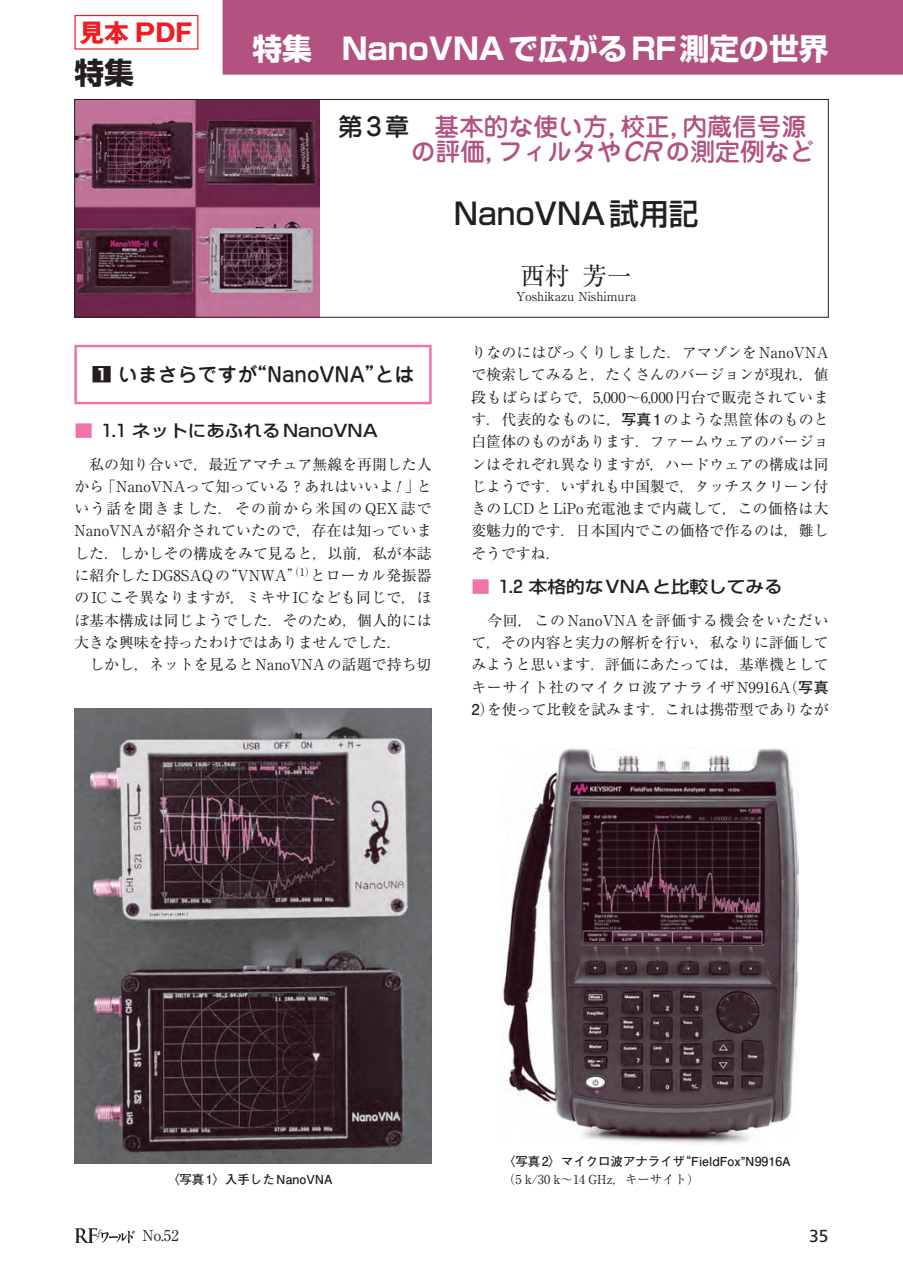
<style>
.page{position:relative;width:903px;height:1275px;background:#fff}
.page>*{position:absolute;margin:0;border:0;box-sizing:border-box;transform-origin:0 0}
.t1{font:700 29.75px "Shin Go Pr 6";color:#fff}
.t2{font:500 29.75px "Shin Go Pr 6";color:#231f20}
.t3{font:700 29.75px "Shin Go Pr 6";color:#231f20}
.t4{font:500 24.85px/24.8px "Jun 34 Pro";color:#b35281}
.t5{font:700 24.85px "Gothic MB101 Pr 6";color:#ee1d23}
.t6{font:24.85px "Ryumin Pr 6";color:#231f20}
.t7{font:500 19.78px "Jun 34 Pro";color:#231f20}
.t8{font:17.32px "Frutiger LT Std";color:#231f20}
.t9{font:500 16.8px "Shin Go Pr 6";color:#231f20;scale:1.11 1}
.t10{font:14.88px/22.4px "Ryumin Pr 6";color:#231f20;text-align:justify}
.t11{font:700 12.42px "Futo Go B101 Pr 6";color:#231f20}
.t12{font:12.42px "Ryumin Pr 6";color:#231f20}
.s1{color:#231f20}
.s2{font-style:italic}
.s3{font-family:"Shin Go Pr 6";font-weight:700;font-size:17.85px}
.s4{color:#f171ab}
.s5{font-family:"Hankaku Num Sgm";font-weight:400}
.s6{font-family:"Ryumin Pro"}
.s7{font-family:"Futo Go B101 Pr 6";font-weight:700}
</style>
<div class="page">
<svg style="left:74px;top:1228px;width:61px;height:15px"></svg>
<div style="left:223px;top:0;width:680px;height:75px;background:#b35281"></div>
<div style="left:74px;top:345px;width:358px;height:59px;background:#f171ab"></div>
<div style="left:77px;top:347px;width:352px;height:55px;background:#fff"></div>
<div style="left:74px;top:15px;width:124px;height:35px;background:#fff;border:1px solid #ee1d23"></div>
<img style="left:76px;top:101px;width:243px;height:214px">
<div style="left:74px;top:99px;width:754px;height:218px;border:1px solid #231f20"></div>
<img style="left:74px;top:709px;width:358px;height:454px">
<img style="left:501px;top:748px;width:298px;height:397px">
<h2 class="t5" style="left:79px;top:12px;width:115px">見本 PDF</h2>
<h1 class="t3" style="left:74px;top:50px;width:61px">特集</h1>
<h1 class="t1" style="left:252px;top:25px;width:578px">特集　NanoVNAで広がるRF測定の世界</h1>
<h2 class="t4" style="left:411px;top:112px;width:405px;text-indent:-73px"><span class="s1">第3章　</span>基本的な使い方，校正，内蔵信号源の評価，フィルタや<span class="s2">CR</span>の測定例など</h2>
<h1 class="t2" style="left:454px;top:189px;width:246px">NanoVNA試用記</h1>
<h2 class="t6" style="left:520px;top:256px;width:113px">西村芳一</h2>
<p class="t12" style="left:516px;top:287px;width:122px">Yoshikazu Nishimura</p>
<h3 class="t7" style="left:92px;top:359px;width:324px"><span class="s3">1</span> いまさらですが“NanoVNA”とは</h3>
<p class="t9" style="left:74px;top:417px;width:275px"><span class="s4">■</span> <span class="s5">1</span>.<span class="s5">1</span> ネットにあふれるNanoVNA</p>
<p class="t10" style="left:74px;top:452px;width:359px;text-align:left">　私の知り合いで，最近アマチュア無線を再開した人から「NanoVNAって知っている？あれはいいよ<span class="s2">！</span>」という話を聞きました．その前から米国のQEX誌で<br>NanoVNAが紹介されていたので，存在は知っていました．しかしその構成をみて見ると，以前，私が本誌に紹介したDG8SAQの<span class="s6">“</span>VNWA<span class="s6">”</span><sup>（1）</sup>とローカル発振器のICこそ異なりますが，ミキサICなども同じで，ほぼ基本構成は同じようでした．そのため，個人的には大きな興味を持ったわけではありませんでした．<br>　しかし，ネットを見るとNanoVNAの話題で持ち切</p>
<p class="t10" style="left:471px;top:340px;width:359px">りなのにはびっくりしました．アマゾンをNanoVNAで検索してみると，たくさんのバージョンが現れ，値段もばらばらで，5,000～6,000円台で販売されています．代表的なものに，<span class="s7">写真1</span>のような黒筐体のものと白筐体のものがあります．ファームウェアのバージョンはそれぞれ異なりますが，ハードウェアの構成は同じようです．いずれも中国製で，タッチスクリーン付きのLCDとLiPo充電池まで内蔵して，この価格は大変魅力的です．日本国内でこの価格で作るのは，難しそうですね．</p>
<p class="t9" style="left:471px;top:573px;width:282px"><span class="s4">■</span> <span class="s5">1</span>.<span class="s5">2</span> 本格的なVNAと比較してみる</p>
<p class="t10" style="left:471px;top:608px;width:359px">　今回，このNanoVNAを評価する機会をいただいて，その内容と実力の解析を行い，私なりに評価してみようと思います．評価にあたっては，基準機としてキーサイト社のマイクロ波アナライザN9916A（<span class="s7">写真2</span>）を使って比較を試みます．これは携帯型でありなが</p>
<p class="t11" style="left:167px;top:1169px;width:167px">〈写真1〉入手したNanoVNA</p>
<p class="t11" style="left:503px;top:1151px;width:289px">〈写真2〉マイクロ波アナライザ“FieldFox”N9916A</p>
<p class="t12" style="left:503px;top:1170px;width:198px">（5 k/30 k～14 GHz，キーサイト）</p>
<p class="t10" style="left:142px;top:1224px;width:38px">No.52</p>
<p class="t8" style="left:809px;top:1226px;width:21px">35</p>
</div>
